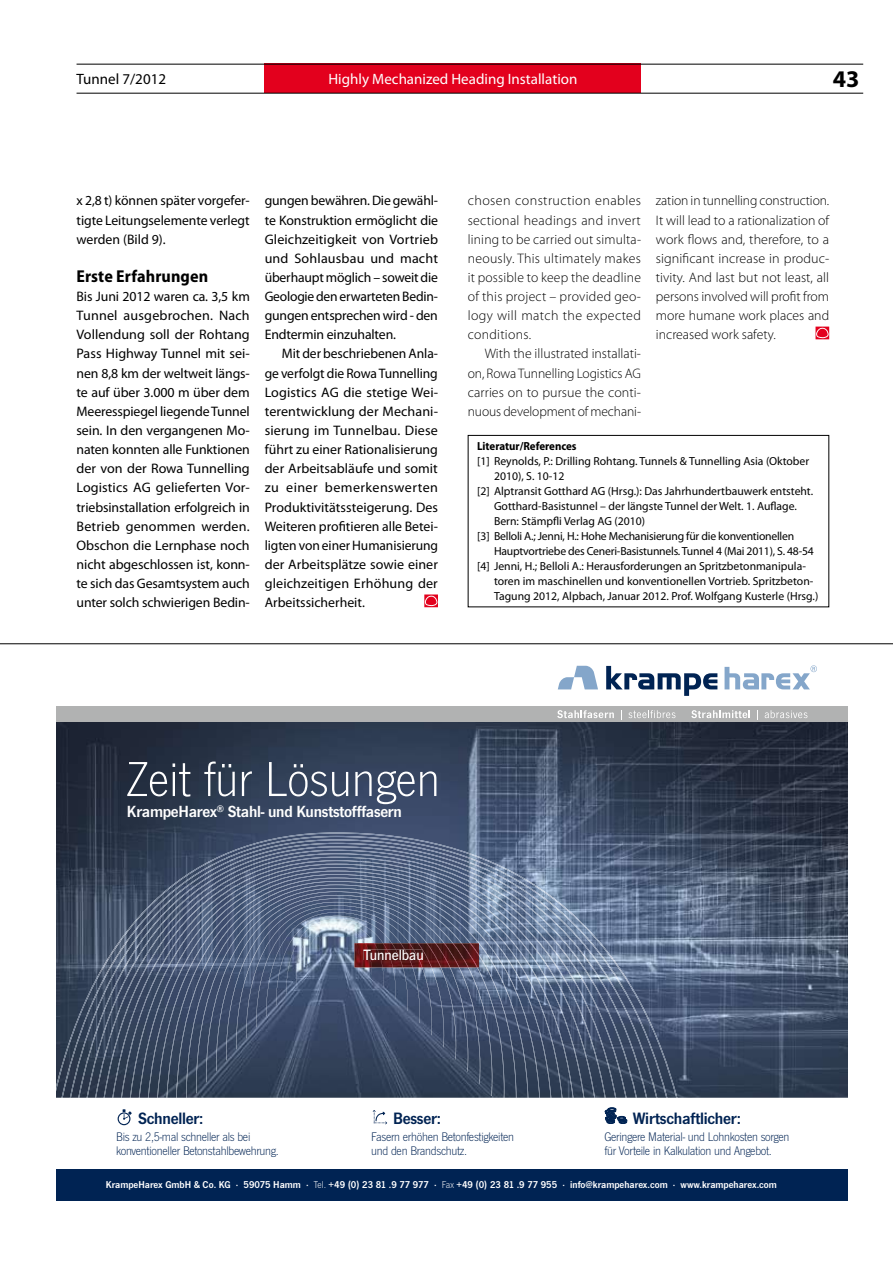
<style>
.page{position:relative;width:893px;height:1263px;background:#fff}
.page>*{position:absolute;margin:0;border:0;box-sizing:border-box;transform-origin:0 0}
.t1{font:300 51px "News Gothic T";color:#fff}
.t2{font:700 24px "Myriad Pro";color:#000}
.t3{font:700 semi-condensed 17.25px "Myriad Pro";letter-spacing:.005em;color:#000}
.t4{font:600 17.1px "News Gothic T";letter-spacing:-.015em;color:#002353}
.t5{font:600 16.8px "News Gothic T";letter-spacing:-.015em;color:#fff}
.t6{font:500 15.45px "News Gothic T";color:#fff}
.t7{font:15px "Myriad Pro";color:#fff}
.t8{font:15px "Myriad Pro";color:#000}
.t9{font:13.8px/19.2px "Myriad Pro";letter-spacing:-.01em;color:#000;text-align:justify}
.t10{font:300 13.8px/19.2px "Myriad Pro";letter-spacing:.005em;color:#000;text-align:justify}
.t11{font:300 12.9px/14.2px "News Gothic T";letter-spacing:-.02em;color:#002353}
.t12{font:11.7px "Myriad Pro";color:#000}
.t13{font:11.7px "Myriad Pro";letter-spacing:-.02em;color:#000}
.t14{font:700 semi-condensed 11.7px "Myriad Pro";color:#000}
.t15{font:600 10.35px "News Gothic T";color:#fff}
.s1{font-weight:300}
</style>
<div class="page">
<div style="left:265px;top:64px;width:376px;height:29px;background:#e3001d"></div>
<hr style="left:77px;top:64px;width:786px;height:1px;background:#000">
<hr style="left:77px;top:93px;width:786px;height:1px;background:#000">
<div style="left:468px;top:435px;width:361px;height:172px;border:1px solid #000"></div>
<img style="left:57px;top:722px;width:791px;height:375px">
<svg style="left:606px;top:666px;width:111px;height:30px"></svg>
<svg style="left:725px;top:665px;width:92px;height:24px"></svg>
<svg style="left:558px;top:666px;width:40px;height:23px"></svg>
<div style="left:57px;top:706px;width:791px;height:16px;background:#b1b2b2"></div>
<svg style="left:691px;top:710px;width:59px;height:8px"></svg>
<svg style="left:765px;top:710px;width:42px;height:8px"></svg>
<svg style="left:557px;top:710px;width:57px;height:8px"></svg>
<svg style="left:628px;top:710px;width:47px;height:8px"></svg>
<img style="left:171px;top:832px;width:365px;height:32px">
<img style="left:121px;top:885px;width:9px;height:54px">
<img style="left:584px;top:885px;width:13px;height:54px">
<img style="left:89px;top:938px;width:34px;height:54px">
<img style="left:595px;top:938px;width:40px;height:54px">
<img style="left:57px;top:991px;width:34px;height:107px">
<img style="left:633px;top:991px;width:44px;height:107px">
<img style="left:176px;top:836px;width:355px;height:28px">
<img style="left:127px;top:888px;width:3px;height:53px">
<img style="left:584px;top:888px;width:6px;height:53px">
<img style="left:96px;top:940px;width:32px;height:11px">
<img style="left:588px;top:940px;width:39px;height:53px">
<img style="left:62px;top:993px;width:33px;height:105px">
<img style="left:625px;top:993px;width:42px;height:105px">
<img style="left:180px;top:839px;width:346px;height:25px">
<img style="left:103px;top:942px;width:27px;height:9px">
<img style="left:584px;top:942px;width:35px;height:53px">
<img style="left:70px;top:994px;width:25px;height:104px">
<img style="left:617px;top:994px;width:40px;height:104px">
<img style="left:184px;top:843px;width:337px;height:21px">
<img style="left:110px;top:944px;width:20px;height:7px">
<img style="left:584px;top:944px;width:26px;height:52px">
<img style="left:78px;top:995px;width:17px;height:103px">
<img style="left:609px;top:995px;width:38px;height:103px">
<img style="left:188px;top:846px;width:328px;height:18px">
<img style="left:116px;top:947px;width:14px;height:4px">
<img style="left:584px;top:947px;width:18px;height:50px">
<img style="left:87px;top:997px;width:8px;height:101px">
<img style="left:600px;top:997px;width:37px;height:101px">
<img style="left:193px;top:850px;width:317px;height:14px">
<img style="left:95px;top:951px;width:35px;height:147px">
<img style="left:584px;top:949px;width:9px;height:9px">
<img style="left:595px;top:998px;width:32px;height:100px">
<img style="left:197px;top:853px;width:308px;height:11px">
<img style="left:104px;top:952px;width:26px;height:146px">
<img style="left:595px;top:1000px;width:21px;height:98px">
<img style="left:201px;top:857px;width:299px;height:7px">
<img style="left:112px;top:953px;width:18px;height:145px">
<img style="left:595px;top:1001px;width:11px;height:97px">
<img style="left:206px;top:860px;width:289px;height:4px">
<img style="left:121px;top:955px;width:9px;height:143px">
<img style="left:584px;top:958px;width:11px;height:140px">
<img style="left:130px;top:864px;width:454px;height:234px">
<img style="left:139px;top:867px;width:434px;height:231px">
<img style="left:148px;top:871px;width:414px;height:227px">
<img style="left:157px;top:874px;width:394px;height:224px">
<img style="left:167px;top:877px;width:373px;height:221px">
<img style="left:176px;top:881px;width:352px;height:217px">
<img style="left:186px;top:884px;width:285px;height:214px">
<img style="left:492px;top:955px;width:24px;height:143px">
<img style="left:196px;top:888px;width:266px;height:205px">
<img style="left:477px;top:967px;width:27px;height:131px">
<img style="left:206px;top:891px;width:286px;height:205px">
<img style="left:216px;top:895px;width:264px;height:188px">
<img style="left:226px;top:898px;width:242px;height:173px">
<img style="left:236px;top:902px;width:220px;height:157px">
<img style="left:246px;top:905px;width:198px;height:142px">
<img style="left:256px;top:909px;width:176px;height:126px">
<img style="left:420px;top:943px;width:2px;height:24px">
<img style="left:266px;top:912px;width:154px;height:111px">
<img style="left:408px;top:943px;width:5px;height:24px">
<img style="left:276px;top:916px;width:132px;height:95px">
<img style="left:396px;top:943px;width:7px;height:24px">
<img style="left:286px;top:919px;width:110px;height:80px">
<svg style="left:387px;top:949px;width:36px;height:11px"></svg>
<img style="left:296px;top:923px;width:88px;height:64px">
<svg style="left:377px;top:949px;width:4px;height:11px"></svg>
<img style="left:306px;top:926px;width:66px;height:48px">
<img style="left:365px;top:943px;width:7px;height:24px">
<svg style="left:368px;top:949px;width:3px;height:11px"></svg>
<img style="left:316px;top:930px;width:40px;height:31px">
<img style="left:356px;top:943px;width:4px;height:19px">
<div style="left:57px;top:1169px;width:791px;height:31px;background:#002353"></div>
<svg style="left:118px;top:1109px;width:269px;height:17px"></svg>
<svg style="left:605px;top:1107px;width:22px;height:17px"></svg>
<svg style="left:0;top:643px;width:893px;height:2px;background:#7f7f7f"></svg>
<svg style="left:424px;top:594px;width:14px;height:13px"></svg>
<svg style="left:815px;top:327px;width:14px;height:12px"></svg>
<p class="t8" style="left:77px;top:70px;width:91px">Tunnel 7/2012</p>
<p class="t7" style="left:328px;top:70px;width:251px">Highly Mechanized Heading Installation</p>
<h2 class="t2" style="left:833px;top:63px;width:28px">43</h2>
<p class="t9" style="left:77px;top:191px;width:175px">x 2,8 t) können später vorgefer&shy;tigte Leitungselemente verlegt werden (Bild 9).</p>
<p class="t3" style="left:77px;top:266px;width:133px">Erste Erfahrungen</p>
<p class="t9" style="left:77px;top:287px;width:175px">Bis Juni 2012 waren ca. 3,5 km Tunnel ausgebrochen. Nach Vollendung soll der Rohtang Pass Highway Tunnel mit sei&shy;nen 8,8 km der weltweit längs&shy;te auf über 3.000 m über dem Meeresspiegel liegende Tunnel sein. In den vergangenen Mo&shy;naten konnten alle Funktionen der von der Rowa Tunnelling Logistics AG gelieferten Vor&shy;triebsinstallation erfolgreich in Betrieb genommen werden.<br>Obschon die Lernphase noch nicht abgeschlossen ist, konn&shy;te sich das Gesamtsystem auch unter solch schwierigen Bedin-</p>
<p class="t9" style="left:265px;top:191px;width:175px">gungen bewähren. Die gewähl&shy;te Konstruktion ermöglicht die Gleichzeitigkeit von Vortrieb und Sohlausbau und macht überhaupt möglich – soweit die Geologie den erwarteten Bedin&shy;gungen entsprechen wird - den Endtermin einzuhalten.</p>
<p class="t9" style="left:265px;top:344px;width:175px;text-indent:17px">Mit der beschriebenen Anla&shy;ge verfolgt die Rowa Tunnelling Logistics AG die stetige Wei&shy;terentwicklung der Mechani&shy;sierung im Tunnelbau. Diese führt zu einer Rationalisierung der Arbeitsabläufe und somit zu einer bemerkenswerten Produktivitätssteigerung. Des Weiteren profitieren alle Betei&shy;ligten von einer Humanisierung der Arbeitsplätze sowie einer gleichzeitigen Erhöhung der Arbeitssicherheit.</p>
<p class="t10" style="left:468px;top:191px;width:175px">chosen construction enables sectional headings and invert lining to be carried out simulta&shy;neously. This ultimately makes it possible to keep the deadline of this project – provided geo&shy;logy will match the expected conditions.</p>
<p class="t10" style="left:468px;top:344px;width:175px;text-indent:17px">With the illustrated installati&shy;on, Rowa Tunnelling Logistics AG carries on to pursue the conti&shy;nuous development of mechani-</p>
<p class="t10" style="left:656px;top:191px;width:175px">zation in tunnelling construction.<br>It will lead to a rationalization of work flows and, therefore, to a significant increase in produc&shy;tivity. And last but not least, all persons involved will profit from more humane work places and increased work safety.</p>
<p class="t14" style="left:477px;top:440px;width:101px">Literatur/References</p>
<p class="t12" style="left:477px;top:454px;width:334px">[1] Reynolds, P.: Drilling Rohtang. Tunnels &amp; Tunnelling Asia (Oktober</p>
<p class="t12" style="left:494px;top:469px;width:72px">2010), S. 10-12</p>
<p class="t12" style="left:477px;top:484px;width:338px">[2] Alptransit Gotthard AG (Hrsg.): Das Jahrhundertbauwerk entsteht.</p>
<p class="t12" style="left:494px;top:499px;width:304px">Gotthard-Basistunnel – der längste Tunnel der Welt. 1. Auflage.</p>
<p class="t12" style="left:494px;top:514px;width:153px">Bern: Stämpfli Verlag AG (2010)</p>
<p class="t13" style="left:477px;top:529px;width:319px">[3] Belloli A.; Jenni, H.: Hohe Mechanisierung für die konventionellen</p>
<p class="t13" style="left:494px;top:544px;width:321px">Hauptvortriebe des Ceneri-Basistunnels. Tunnel 4 (Mai 2011), S. 48-54</p>
<p class="t12" style="left:477px;top:559px;width:330px">[4] Jenni, H.; Belloli A.: Herausforderungen an Spritzbetonmanipula-</p>
<p class="t12" style="left:494px;top:574px;width:321px">toren im maschinellen und konventionellen Vortrieb. Spritzbeton-</p>
<p class="t12" style="left:494px;top:589px;width:326px">Tagung 2012, Alpbach, Januar 2012. Prof. Wolfgang Kusterle (Hrsg.)</p>
<h1 class="t1" style="left:127px;top:749px;width:315px">Zeit für Lösungen</h1>
<p class="t5" style="left:127px;top:802px;width:276px">KrampeHarex<sup>®</sup> Stahl- und Kunststofffasern</p>
<p class="t6" style="left:363px;top:946px;width:62px">Tunnelbau</p>
<p class="t4" style="left:138px;top:1109px;width:67px">Schneller:</p>
<p class="t4" style="left:393px;top:1109px;width:49px">Besser:</p>
<p class="t4" style="left:633px;top:1109px;width:110px">Wirtschaftlicher:</p>
<p class="t11" style="left:116px;top:1129px;width:164px">Bis zu 2,5-mal schneller als bei konventioneller Betonstahlbewehrung.</p>
<p class="t11" style="left:371px;top:1129px;width:144px">Fasern erhöhen Betonfestigkeiten und den Brandschutz.</p>
<p class="t11" style="left:604px;top:1129px;width:187px">Geringere Material- und Lohnkosten sorgen für Vorteile in Kalkulation und Angebot.</p>
<p class="t15" style="left:106px;top:1178px;width:673px">KrampeHarex GmbH &amp; Co. KG · 59075 Hamm · <span class="s1">Tel.</span> +49 (0) 23 81 .9 77 977 · <span class="s1">Fax</span> +49 (0) 23 81 .9 77 955 · info@krampeharex.com · www.krampeharex.com</p>
</div>
